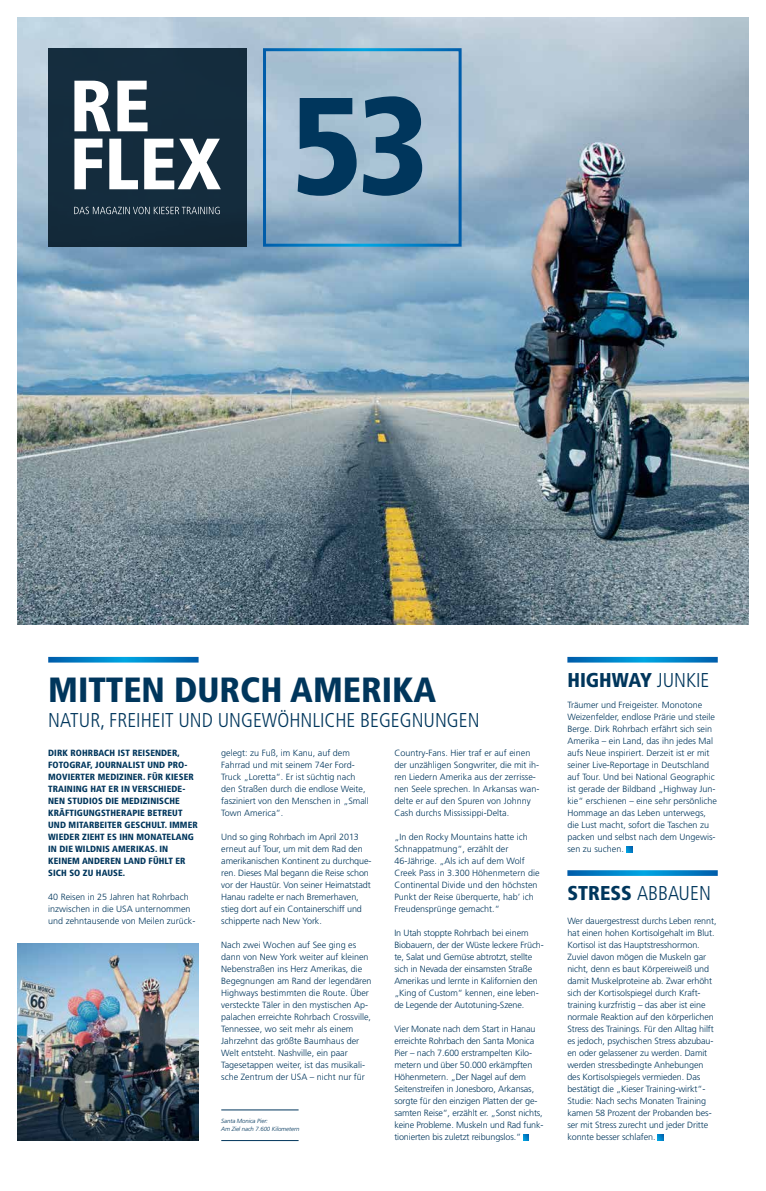
<style>
.page{position:relative;width:766px;height:1191px;background:#fff}
.page>*{position:absolute;margin:0;border:0;box-sizing:border-box;transform-origin:0 0}
.t1{font:900 condensed 137.7px "Frutiger LT Std";color:#00365c}
.t2{font:900 condensed 35px "Frutiger LT Std";color:#00365c}
.t3{font:300 condensed 20px "Frutiger LT Std";color:#00365c}
.t4{font:900 condensed 20px "Frutiger LT Std";color:#00365c}
.t5{font:300 9px/12px "Frutiger LT Std";letter-spacing:-.01em;color:#00365c}
.t6{font:900 condensed 9px/12px "Frutiger LT Std";letter-spacing:.01em;color:#00365c}
.t7{font:italic 300 6px/8px "Frutiger LT Std";letter-spacing:-.01em;color:#00365c}
.s1{font-weight:300}
.s2{font-weight:900}
</style>
<div class="page">
<img style="left:17px;top:18px;width:731px;height:606px">
<svg style="left:523px;top:1134px;width:6px;height:6px"></svg>
<svg style="left:48px;top:657px;width:150px;height:5px"></svg>
<svg style="left:626px;top:846px;width:6px;height:6px"></svg>
<svg style="left:657px;top:1134px;width:6px;height:6px"></svg>
<svg style="left:567px;top:657px;width:150px;height:5px"></svg>
<svg style="left:567px;top:870px;width:150px;height:6px"></svg>
<div style="left:48px;top:48px;width:199px;height:199px;background:#142c3d"></div>
<svg style="left:74px;top:139px;width:147px;height:50px"></svg>
<svg style="left:74px;top:81px;width:73px;height:50px"></svg>
<svg style="left:74px;top:207px;width:146px;height:7px"></svg>
<img style="left:17px;top:943px;width:181px;height:197px">
<hr style="left:221px;top:1109px;width:77px;height:1px;background:#00365c">
<hr style="left:221px;top:1140px;width:77px;height:1px;background:#00365c">
<h1 class="t1" style="left:291px;top:63px;width:139px">53</h1>
<h3 class="t4" style="left:567px;top:668px;width:143px">HIGHWAY <span class="s1">JUNKIE</span></h3>
<h2 class="t2" style="left:48px;top:669px;width:389px">MITTEN DURCH AMERIKA</h2>
<h3 class="t3" style="left:48px;top:708px;width:432px">NATUR, FREIHEIT UND UNGEWÖHNLICHE BEGEGNUNGEN</h3>
<p class="t5" style="left:567px;top:699px;width:151px">Träumer und Freigeister. Monotone Weizenfelder, endlose Prärie und steile Berge. Dirk Rohrbach erfährt sich sein Amerika – ein Land, das ihn jedes Mal aufs Neue inspiriert. Derzeit ist er mit seiner Live-Reportage in Deutschland auf Tour. Und bei National Geographic ist gerade der Bildband „Highway Jun&shy;kie“ erschienen – eine sehr persönliche Hommage an das Leben unterwegs, die Lust macht, sofort die Taschen zu packen und selbst nach dem Ungewis&shy;sen zu suchen.</p>
<p class="t5" style="left:394px;top:747px;width:146px">Country-Fans. Hier traf er auf einen der unzähligen Songwriter, die mit ih&shy;ren Liedern Amerika aus der zerrisse&shy;nen Seele sprechen. In Arkansas wan&shy;delte er auf den Spuren von Johnny Cash durchs Mississippi-Delta.</p>
<p class="t5" style="left:394px;top:831px;width:147px">„In den Rocky Mountains hatte ich Schnappatmung“, erzählt der 46-Jährige. „Als ich auf dem Wolf Creek Pass in 3.300 Höhenmetern die Continental Divide und den höchsten Punkt der Reise überquerte, hab’ ich Freudensprünge gemacht.“</p>
<p class="t5" style="left:394px;top:927px;width:151px">In Utah stoppte Rohrbach bei einem Biobauern, der der Wüste leckere Früch&shy;te, Salat und Gemüse abtrotzt, stellte sich in Nevada der einsamsten Straße Amerikas und lernte in Kalifornien den „King of Custom“ kennen, eine leben&shy;de Legende der Autotuning-Szene.</p>
<p class="t5" style="left:394px;top:1023px;width:151px">Vier Monate nach dem Start in Hanau erreichte Rohrbach den Santa Monica Pier – nach 7.600 erstrampelten Kilo&shy;metern und über 50.000 erkämpften Höhenmetern. „Der Nagel auf dem Seitenstreifen in Jonesboro, Arkansas, sorgte für den einzigen Platten der ge&shy;samten Reise“, erzählt er. „Sonst nichts, keine Probleme. Muskeln und Rad funk&shy;tionierten bis zuletzt reibungslos.“</p>
<p class="t5" style="left:221px;top:747px;width:149px">gelegt: zu Fuß, im Kanu, auf dem<br>Fahrrad und mit seinem 74er Ford-<br>Truck „Loretta“. Er ist süchtig nach den Straßen durch die endlose Weite, fasziniert von den Menschen in „Small<br>Town America“.</p>
<p class="t5" style="left:221px;top:831px;width:152px">Und so ging Rohrbach im April 2013 erneut auf Tour, um mit dem Rad den amerikanischen Kontinent zu durchque&shy;ren. Dieses Mal begann die Reise schon vor der Haustür. Von seiner Heimatstadt Hanau radelte er nach Bremerhaven, stieg dort auf ein Containerschiff und schipperte nach New York.</p>
<p class="t5" style="left:221px;top:939px;width:152px">Nach zwei Wochen auf See ging es dann von New York weiter auf kleinen Nebenstraßen ins Herz Amerikas, die Begegnungen am Rand der legendären Highways bestimmten die Route. Über versteckte Täler in den mystischen Ap&shy;palachen erreichte Rohrbach Crossville, Tennessee, wo seit mehr als einem Jahrzehnt das größte Baumhaus der Welt entsteht. Nashville, ein paar Tagesetappen weiter, ist das musikali&shy;sche Zentrum der USA – nicht nur für</p>
<p class="t6" style="left:48px;top:747px;width:151px">DIRK ROHRBACH IST REISENDER,<br>FOTOGRAF, JOURNALIST UND PRO-<br>MOVIERTER MEDIZINER. FÜR KIESER<br>TRAINING HAT ER IN VERSCHIEDE-<br>NEN STUDIOS DIE MEDIZINISCHE<br>KRÄFTIGUNGSTHERAPIE BETREUT<br>UND MITARBEITER GESCHULT. IMMER<br>WIEDER ZIEHT ES IHN MONATELANG<br>IN DIE WILDNIS AMERIKAS. IN<br>KEINEM ANDEREN LAND FÜHLT ER<br>SICH SO ZU HAUSE.</p>
<p class="t5" style="left:48px;top:891px;width:149px">40 Reisen in 25 Jahren hat Rohrbach inzwischen in die USA unternommen und zehntausende von Meilen zurück-</p>
<h3 class="t3" style="left:567px;top:881px;width:145px"><span class="s2">STRESS</span> ABBAUEN</h3>
<p class="t5" style="left:567px;top:915px;width:151px">Wer dauergestresst durchs Leben rennt, hat einen hohen Kortisolgehalt im Blut.<br>Kortisol ist das Hauptstresshormon.<br>Zuviel davon mögen die Muskeln gar nicht, denn es baut Körpereiweiß und damit Muskelproteine ab. Zwar erhöht sich der Kortisolspiegel durch Kraft&shy;training kurzfristig – das aber ist eine normale Reaktion auf den körperlichen Stress des Trainings. Für den Alltag hilft es jedoch, psychischen Stress abzubau&shy;en oder gelassener zu werden. Damit werden stressbedingte Anhebungen des Kortisolspiegels vermieden. Das bestätigt die „Kieser Training-wirkt“- Studie: Nach sechs Monaten Training kamen 58 Prozent der Probanden bes&shy;ser mit Stress zurecht und jeder Dritte konnte besser schlafen.</p>
<p class="t7" style="left:221px;top:1117px;width:79px">Santa Monica Pier:<br>Am Ziel nach 7.600 Kilometern</p>
</div>
